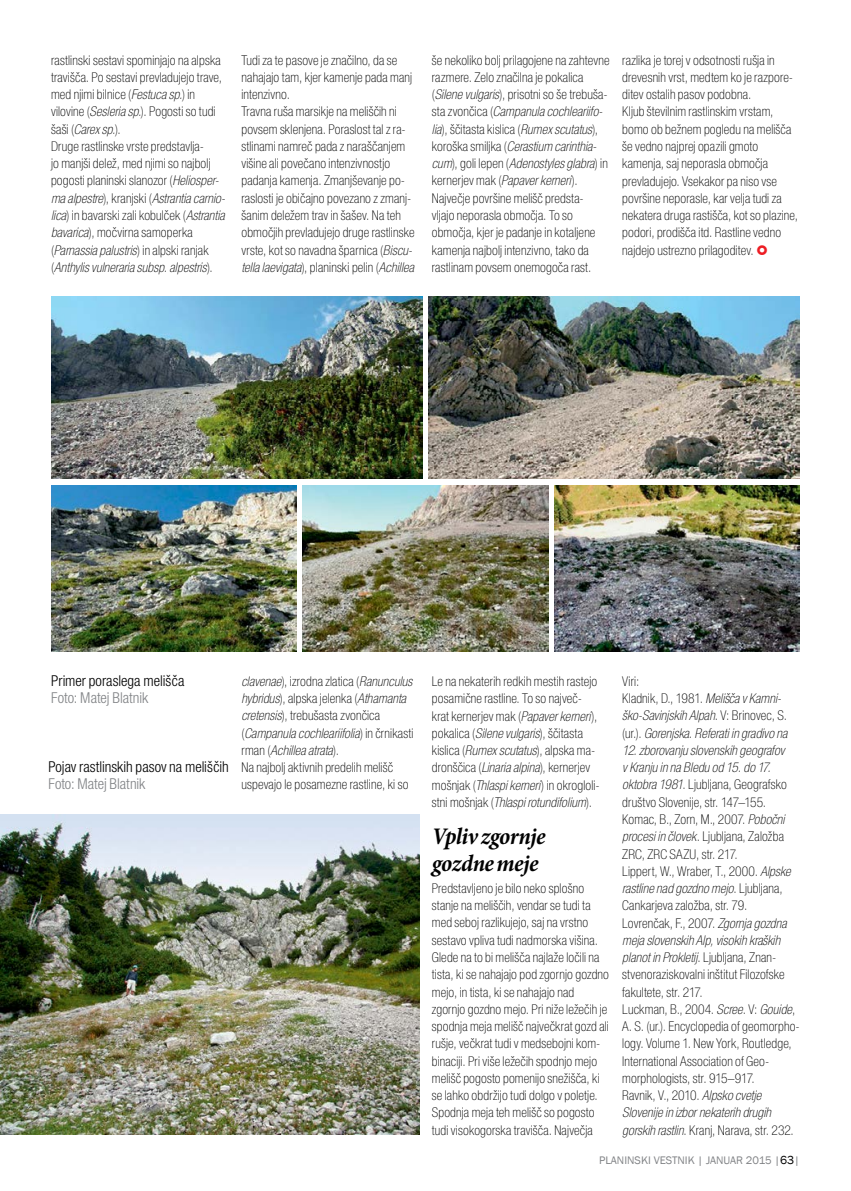
<style>
.page{position:relative;width:851px;height:1191px;background:#fff}
.page>*{position:absolute;margin:0;border:0;box-sizing:border-box;transform-origin:0 0}
.t1{font:italic 700 condensed 24px/27px "Minion Pro";letter-spacing:-.025em;color:#000}
.t2{font:300 condensed 15px "Helvetica Neue LT Pro";color:#000}
.t3{font:300 condensed 15px "Helvetica Neue LT Pro";color:#808285}
.t4{font:100 condensed 13.5px/17.2px "Helvetica Neue LT Pro";letter-spacing:.01em;color:#000}
.t5{font:italic 100 condensed 13.5px/17.2px "Helvetica Neue LT Pro";letter-spacing:.01em;color:#000}
.t6{font:11.25px "Franklin Gothic";color:#808285}
.s1{font-style:italic}
.s2{font-family:"Markacija";font-weight:400;font-stretch:normal;color:#ed1d24}
.s3{font-style:normal}
.s4{font-size:12px;color:#000}
</style>
<div class="page">
<img style="left:0;top:814px;width:419px;height:320px">
<img style="left:51px;top:296px;width:371px;height:183px">
<img style="left:428px;top:296px;width:371px;height:183px">
<img style="left:51px;top:485px;width:245px;height:166px">
<img style="left:303px;top:485px;width:245px;height:166px">
<img style="left:554px;top:485px;width:245px;height:166px">
<p class="t4" style="left:51px;top:52px;width:175px">rastlinski sestavi spominjajo na alpska travišča. Po sestavi prevladujejo trave, med njimi bilnice (<span class="s1">Festuca sp.</span>) in vilovine (<span class="s1">Sesleria sp.</span>). Pogosti so tudi šaši (<span class="s1">Carex sp.</span>).<br>Druge rastlinske vrste predstavlja-<br>jo manjši delež, med njimi so najbolj pogosti planinski slanozor (<span class="s1">Heliosper&shy;ma alpestre</span>), kranjski (<span class="s1">Astrantia carnio&shy;lica</span>) in bavarski zali kobulček (<span class="s1">Astrantia bavarica</span>), močvirna samoperka (<span class="s1">Parnassia palustris</span>) in alpski ranjak (<span class="s1">Anthylis vulneraria subsp. alpestris</span>).</p>
<p class="t4" style="left:241px;top:52px;width:174px">Tudi za te pasove je značilno, da se nahajajo tam, kjer kamenje pada manj intenzivno.<br>Travna ruša marsikje na meliščih ni povsem sklenjena. Poraslost tal z ra&shy;stlinami namreč pada z naraščanjem višine ali povečano intenzivnostjo padanja kamenja. Zmanjševanje po&shy;raslosti je običajno povezano z zmanj&shy;šanim deležem trav in šašev. Na teh območjih prevladujejo druge rastlinske vrste, kot so navadna šparnica (<span class="s1">Biscu&shy;tella laevigata</span>), planinski pelin (<span class="s1">Achillea</span></p>
<p class="t4" style="left:432px;top:52px;width:179px">še nekoliko bolj prilagojene na zahtevne razmere. Zelo značilna je pokalica (<span class="s1">Silene vulgaris</span>), prisotni so še trebuša&shy;sta zvončica (<span class="s1">Campanula cochleariifo&shy;lia</span>), ščitasta kislica (<span class="s1">Rumex scutatus</span>), koroška smiljka (<span class="s1">Cerastium carinthia&shy;cum</span>), goli lepen (<span class="s1">Adenostyles glabra</span>) in kernerjev mak (<span class="s1">Papaver kerneri</span>).<br>Največje površine melišč predsta&shy;vljajo neporasla območja. To so območja, kjer je padanje in kotaljene kamenja najbolj intenzivno, tako da rastlinam povsem onemogoča rast.</p>
<p class="t4" style="left:622px;top:52px;width:177px">razlika je torej v odsotnosti rušja in drevesnih vrst, medtem ko je razpore&shy;ditev ostalih pasov podobna.<br>Kljub številnim rastlinskim vrstam, bomo ob bežnem pogledu na melišča še vedno najprej opazili gmoto kamenja, saj neporasla območja prevladujejo. Vsekakor pa niso vse površine neporasle, kar velja tudi za nekatera druga rastišča, kot so plazine, podori, prodišča itd. Rastline vedno najdejo ustrezno prilagoditev. <span class="s2">m</span></p>
<p class="t2" style="left:51px;top:672px;width:135px">Primer poraslega melišča</p>
<p class="t3" style="left:51px;top:689px;width:98px">Foto: Matej Blatnik</p>
<p class="t2" style="left:48px;top:758px;width:182px">Pojav rastlinskih pasov na meliščih</p>
<p class="t3" style="left:48px;top:775px;width:98px">Foto: Matej Blatnik</p>
<p class="t4" style="left:241px;top:673px;width:173px"><span class="s1">clavenae</span>), izrodna zlatica (<span class="s1">Ranunculus hybridus</span>), alpska jelenka (<span class="s1">Athamanta cretensis</span>), trebušasta zvončica (<span class="s1">Campanula cochleariifolia</span>) in črnikasti rman (<span class="s1">Achillea atrata</span>).<br>Na najbolj aktivnih predelih melišč uspevajo le posamezne rastline, ki so</p>
<p class="t4" style="left:432px;top:673px;width:169px">Le na nekaterih redkih mestih rastejo posamične rastline. To so največ&shy;krat kernerjev mak (<span class="s1">Papaver kerneri</span>), pokalica (<span class="s1">Silene vulgaris</span>), ščitasta kislica (<span class="s1">Rumex scutatus</span>), alpska ma&shy;dronščica (<span class="s1">Linaria alpina</span>), kernerjev mošnjak (<span class="s1">Thlaspi kerneri</span>) in okrogloli&shy;stni mošnjak (<span class="s1">Thlaspi rotundifolium</span>).</p>
<h1 class="t1" style="left:432px;top:822px;width:115px">Vpliv zgornje gozdne meje</h1>
<p class="t4" style="left:432px;top:880px;width:179px">Predstavljeno je bilo neko splošno stanje na meliščih, vendar se tudi ta med seboj razlikujejo, saj na vrstno sestavo vpliva tudi nadmorska višina.<br>Glede na to bi melišča najlaže ločili na tista, ki se nahajajo pod zgornjo gozdno mejo, in tista, ki se nahajajo nad zgornjo gozdno mejo. Pri niže ležečih je spodnja meja melišč največkrat gozd ali rušje, večkrat tudi v medsebojni kom&shy;binaciji. Pri više ležečih spodnjo mejo melišč pogosto pomenijo snežišča, ki se lahko obdržijo tudi dolgo v poletje.<br>Spodnja meja teh melišč so pogosto tudi visokogorska travišča. Največja</p>
<p class="t5" style="left:622px;top:673px;width:167px"><span class="s3">Viri:<br>Kladnik, D., 1981.</span> Melišča v Kamni&shy;ško-Savinjskih Alpah<span class="s3">. V: Brinovec, S. (ur.).</span> Gorenjska. Referati in gradivo na</p>
<p class="t4" style="left:622px;top:742px;width:179px"><span class="s1">12. zborovanju slovenskih geografov<br>v Kranju in na Bledu od 15. do 17. oktobra 1981</span>. Ljubljana, Geografsko društvo Slovenije, str. 147–155.<br>Komac, B., Zorn, M., 2007. <span class="s1">Pobočni procesi in človek</span>. Ljubljana, Založba ZRC, ZRC SAZU, str. 217.<br>Lippert, W., Wraber, T., 2000. <span class="s1">Alpske rastline nad gozdno mejo</span>. Ljubljana, Cankarjeva založba, str. 79.<br>Lovrenčak, F., 2007. <span class="s1">Zgornja gozdna meja slovenskih Alp, visokih kraških planot in Prokletij</span>. Ljubljana, Znan&shy;stvenoraziskovalni inštitut Filozofske fakultete, str. 217.<br>Luckman, B., 2004. <span class="s1">Scree</span>. V: <span class="s1">Gouide</span>, A. S. (ur.). Encyclopedia of geomorpho&shy;logy. Volume 1. New York, Routledge, International Association of Geo&shy;morphologists, str. 915–917.<br>Ravnik, V., 2010. <span class="s1">Alpsko cvetje Slovenije in izbor nekaterih drugih gorskih rastlin</span>. Kranj, Narava, str. 232.</p>
<p class="t6" style="left:599px;top:1153px;width:202px">PLANINSKI VESTNIK | JANUAR 2015 |<span class="s4">63</span>|</p>
</div>
